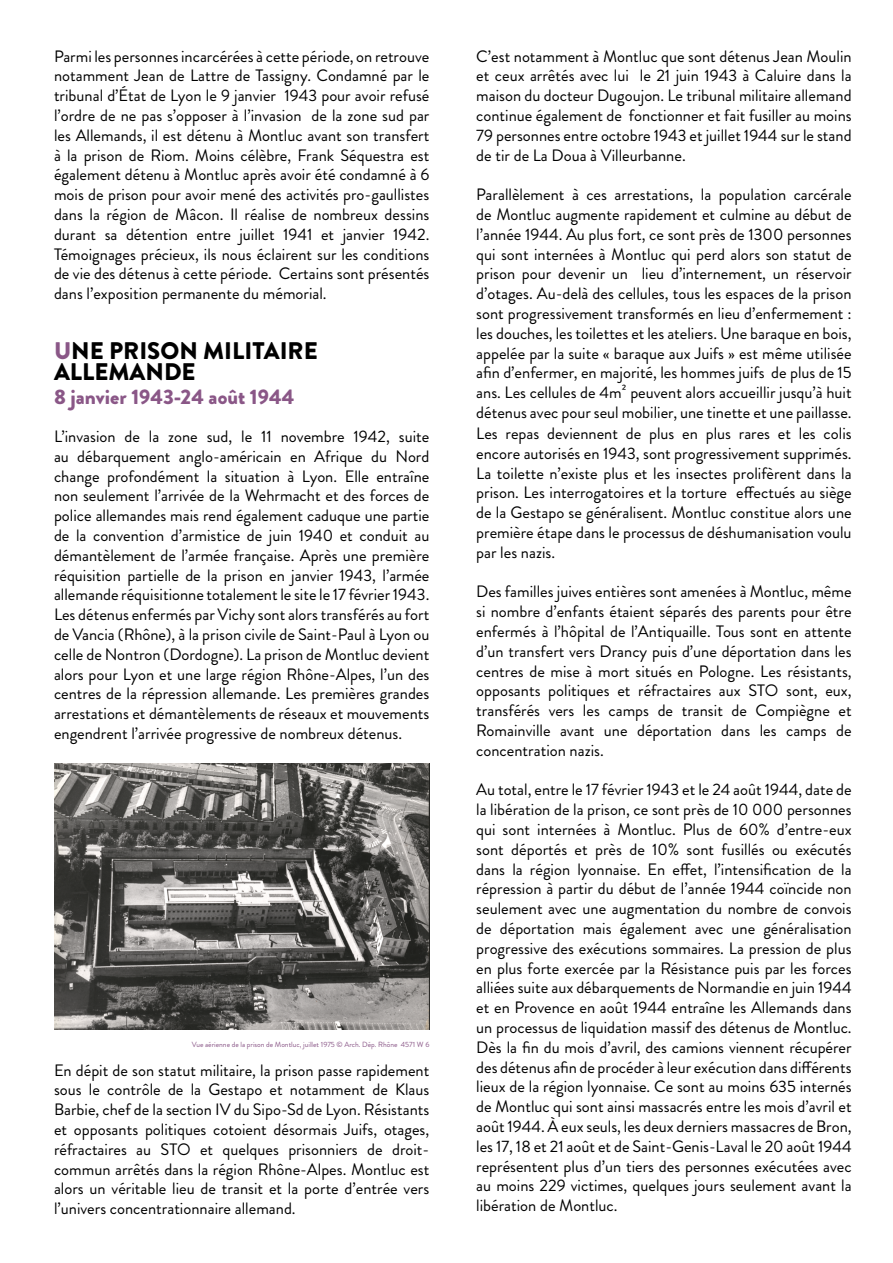
<style>
.page{position:relative;width:893px;height:1263px;background:#fff}
.page>*{position:absolute;margin:0;border:0;box-sizing:border-box;transform-origin:0 0}
.t1{font:900 24px/21px "Brandon Grotesque";color:#000}
.t2{font:900 21px "Brandon Grotesque";color:#8a5787}
.t3{font:16.5px/19.8px "Brandon Grotesque";color:#000;text-align:justify}
.t4{font:7.5px "Brandon Grotesque";color:#8a5787}
.s1{color:#8a5787}
</style>
<div class="page">
<img style="left:54px;top:763px;width:375px;height:266px">
<p class="t3" style="left:54px;top:46px;width:377px">Parmi les personnes incarcérées à cette période, on retrouve notamment Jean de Lattre de Tassigny. Condamné par le tribunal d’État de Lyon le 9 janvier 1943 pour avoir refusé l’ordre de ne pas s’opposer à l’invasion de la zone sud par les Allemands, il est détenu à Montluc avant son transfert à la prison de Riom. Moins célèbre, Frank Séquestra est également détenu à Montluc après avoir été condamné à 6 mois de prison pour avoir mené des activités pro-gaullistes dans la région de Mâcon. Il réalise de nombreux dessins durant sa détention entre juillet 1941 et janvier 1942.<br>Témoignages précieux, ils nous éclairent sur les conditions de vie des détenus à cette période. Certains sont présentés dans l’exposition permanente du mémorial.</p>
<h1 class="t1" style="left:54px;top:341px;width:265px"><span class="s1">U</span>NE PRISON MILITAIRE<br>ALLEMANDE</h1>
<p class="t2" style="left:54px;top:382px;width:242px">8 janvier 1943-24 août 1944</p>
<p class="t3" style="left:54px;top:427px;width:377px">L’invasion de la zone sud, le 11 novembre 1942, suite au débarquement anglo-américain en Afrique du Nord change profondément la situation à Lyon. Elle entraîne non seulement l’arrivée de la Wehrmacht et des forces de police allemandes mais rend également caduque une partie de la convention d’armistice de juin 1940 et conduit au démantèlement de l’armée française. Après une première réquisition partielle de la prison en janvier 1943, l’armée allemande réquisitionne totalement le site le 17 février 1943.<br>Les détenus enfermés par Vichy sont alors transférés au fort de Vancia (Rhône), à la prison civile de Saint-Paul à Lyon ou celle de Nontron (Dordogne). La prison de Montluc devient alors pour Lyon et une large région Rhône-Alpes, l’un des centres de la répression allemande. Les premières grandes arrestations et démantèlements de réseaux et mouvements engendrent l’arrivée progressive de nombreux détenus.</p>
<p class="t4" style="left:192px;top:1039px;width:239px">Vue aérienne de la prison de Montluc, juillet 1975 © Arch. Dép. Rhône 4571 W 6</p>
<p class="t3" style="left:54px;top:1060px;width:377px">En dépit de son statut militaire, la prison passe rapidement sous le contrôle de la Gestapo et notamment de Klaus Barbie, chef de la section IV du Sipo-Sd de Lyon. Résistants et opposants politiques cotoient désormais Juifs, otages, réfractaires au STO et quelques prisonniers de droit&shy;commun arrêtés dans la région Rhône-Alpes. Montluc est alors un véritable lieu de transit et la porte d’entrée vers l’univers concentrationnaire allemand.</p>
<p class="t3" style="left:476px;top:46px;width:377px">C’est notamment à Montluc que sont détenus Jean Moulin et ceux arrêtés avec lui le 21 juin 1943 à Caluire dans la maison du docteur Dugoujon. Le tribunal militaire allemand continue également de fonctionner et fait fusiller au moins 79 personnes entre octobre 1943 et juillet 1944 sur le stand de tir de La Doua à Villeurbanne.</p>
<p class="t3" style="left:476px;top:185px;width:377px">Parallèlement à ces arrestations, la population carcérale de Montluc augmente rapidement et culmine au début de l’année 1944. Au plus fort, ce sont près de 1300 personnes qui sont internées à Montluc qui perd alors son statut de prison pour devenir un lieu d’internement, un réservoir d’otages. Au-delà des cellules, tous les espaces de la prison sont progressivement transformés en lieu d’enfermement : les douches, les toilettes et les ateliers. Une baraque en bois, appelée par la suite « baraque aux Juifs » est même utilisée afin d’enfermer, en majorité, les hommes juifs de plus de 15 ans. Les cellules de 4m² peuvent alors accueillir jusqu’à huit détenus avec pour seul mobilier, une tinette et une paillasse.<br>Les repas deviennent de plus en plus rares et les colis encore autorisés en 1943, sont progressivement supprimés.<br>La toilette n’existe plus et les insectes prolifèrent dans la prison. Les interrogatoires et la torture effectués au siège de la Gestapo se généralisent. Montluc constitue alors une première étape dans le processus de déshumanisation voulu par les nazis.</p>
<p class="t3" style="left:476px;top:582px;width:377px">Des familles juives entières sont amenées à Montluc, même si nombre d’enfants étaient séparés des parents pour être enfermés à l’hôpital de l’Antiquaille. Tous sont en attente d’un transfert vers Drancy puis d’une déportation dans les centres de mise à mort situés en Pologne. Les résistants, opposants politiques et réfractaires aux STO sont, eux, transférés vers les camps de transit de Compiègne et Romainville avant une déportation dans les camps de concentration nazis.</p>
<p class="t3" style="left:476px;top:780px;width:377px">Au total, entre le 17 février 1943 et le 24 août 1944, date de la libération de la prison, ce sont près de 10 000 personnes qui sont internées à Montluc. Plus de 60% d’entre-eux sont déportés et près de 10% sont fusillés ou exécutés dans la région lyonnaise. En effet, l’intensification de la répression à partir du début de l’année 1944 coïncide non seulement avec une augmentation du nombre de convois de déportation mais également avec une généralisation progressive des exécutions sommaires. La pression de plus en plus forte exercée par la Résistance puis par les forces alliées suite aux débarquements de Normandie en juin 1944 et en Provence en août 1944 entraîne les Allemands dans un processus de liquidation massif des détenus de Montluc.<br>Dès la fin du mois d’avril, des camions viennent récupérer des détenus afin de procéder à leur exécution dans différents lieux de la région lyonnaise. Ce sont au moins 635 internés de Montluc qui sont ainsi massacrés entre les mois d’avril et août 1944. À eux seuls, les deux derniers massacres de Bron, les 17, 18 et 21 août et de Saint-Genis-Laval le 20 août 1944 représentent plus d’un tiers des personnes exécutées avec au moins 229 victimes, quelques jours seulement avant la libération de Montluc.</p>
</div>
